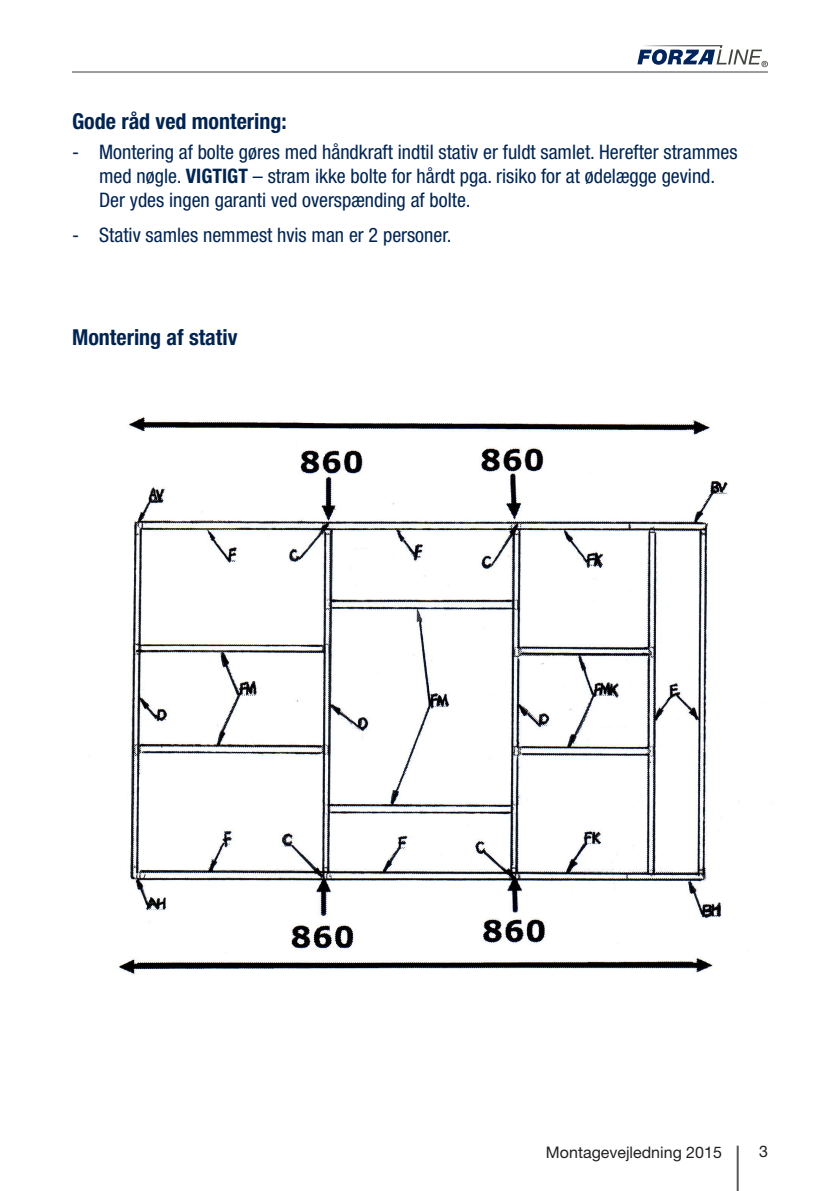
<style>
.page{position:relative;width:840px;height:1191px;background:#fff}
.page>*{position:absolute;margin:0;border:0;box-sizing:border-box;transform-origin:0 0}
.t1{font:700 condensed 22px "Helvetica Neue LT Pro";color:#002451}
.t2{font:condensed 20px/24px "Helvetica Neue LT Pro";color:#002451}
.t3{font:16px "Helvetica Neue LT Pro";color:#231f20}
.s1{font-weight:700}
</style>
<div class="page">
<svg style="left:637px;top:45px;width:130px;height:22px"></svg>
<hr style="left:736px;top:1145px;width:2px;height:46px;background:#57585a">
<hr style="left:72px;top:71px;width:695px;height:2px;background:#999b9e">
<img style="left:89px;top:417px;width:651px;height:558px">
<p class="t1" style="left:72px;top:108px;width:216px">Gode råd ved montering:</p>
<p class="t2" style="left:99px;top:139px;width:639px;text-indent:-27px">- Montering af bolte gøres med håndkraft indtil stativ er fuldt samlet. Herefter strammes med nøgle. <span class="s1">VIGTIGT</span> – stram ikke bolte for hårdt pga. risiko for at ødelægge gevind.<br>Der ydes ingen garanti ved overspænding af bolte.</p>
<p class="t2" style="left:72px;top:223px;width:381px">- Stativ samles nemmest hvis man er 2 personer.</p>
<p class="t1" style="left:72px;top:324px;width:167px">Montering af stativ</p>
<p class="t3" style="left:545px;top:1142px;width:177px">Montagevejledning 2015</p>
<p class="t3" style="left:758px;top:1141px;width:10px">3</p>
</div>
